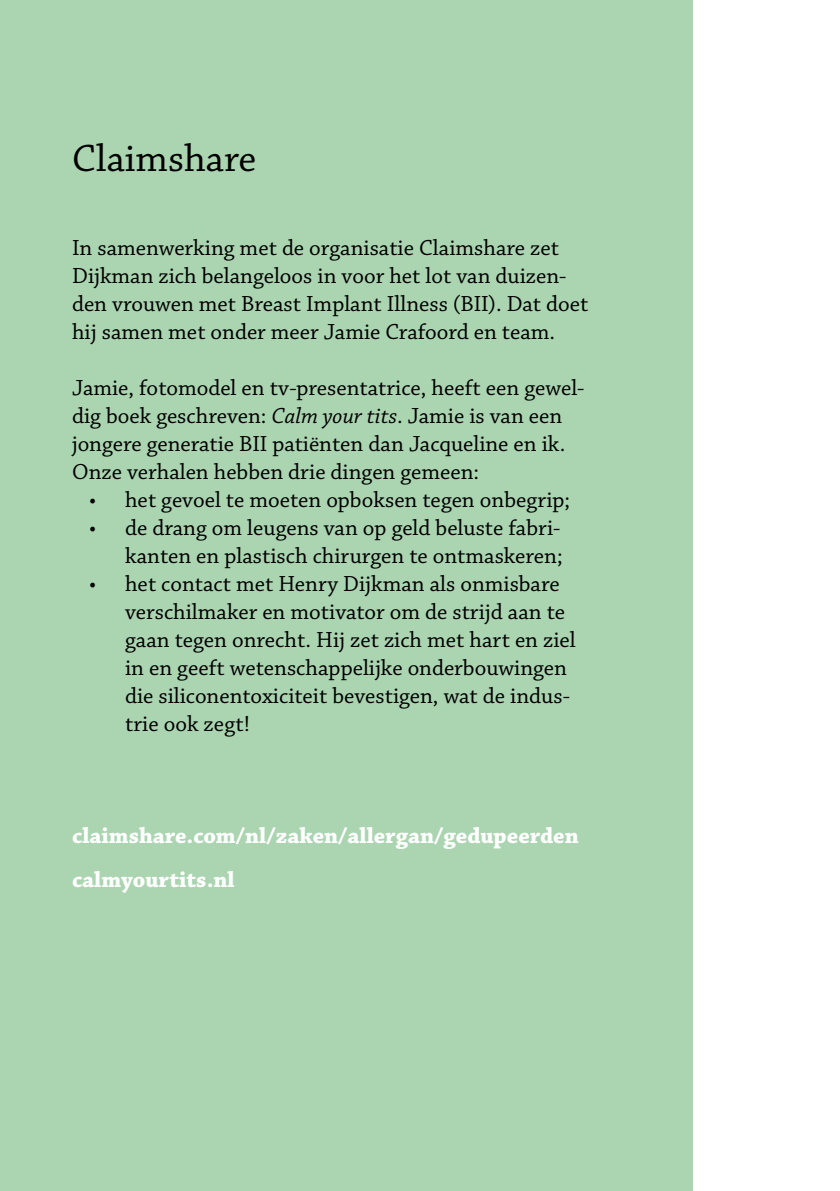
<style>
.page{position:relative;width:840px;height:1191px;background:#fff}
.page>*{position:absolute;margin:0;border:0;box-sizing:border-box;transform-origin:0 0}
.t1{font:40px "Chaparral Pro";color:#000}
.t2{font:23px/28px "Chaparral Pro";color:#000}
.t3{font:700 23px/44px "Chaparral Pro";color:#fff}
.s1{font-style:italic}
</style>
<div class="page">
<div style="left:0;top:0;width:692px;height:1191px;background:#abd4b1"></div>
<h1 class="t1" style="left:72px;top:136px;width:186px">Claimshare</h1>
<p class="t2" style="left:72px;top:235px;width:517px">In samenwerking met de organisatie Claimshare zet Dijkman zich belangeloos in voor het lot van duizen&shy;den vrouwen met Breast Implant Illness (BII). Dat doet hij samen met onder meer Jamie Crafoord en team.</p>
<p class="t2" style="left:72px;top:375px;width:513px">Jamie, fotomodel en tv-presentatrice, heeft een gewel&shy;dig boek geschreven: <span class="s1">Calm your tits</span>. Jamie is van een jongere generatie BII patiënten dan Jacqueline en ik.<br>Onze verhalen hebben drie dingen gemeen:</p>
<p class="t2" style="left:89px;top:487px;width:482px">• het gevoel te moeten opboksen tegen onbegrip;</p>
<p class="t2" style="left:89px;top:515px;width:475px;text-align:right">• de drang om leugens van op geld beluste fabri&shy;kanten en plastisch chirurgen te ontmaskeren;</p>
<p class="t2" style="left:125px;top:571px;width:451px;text-indent:-36px">• het contact met Henry Dijkman als onmisbare verschilmaker en motivator om de strijd aan te gaan tegen onrecht. Hij zet zich met hart en ziel in en geeft wetenschappelijke onderbouwingen die siliconentoxiciteit bevestigen, wat de indus&shy;trie ook zegt!</p>
<p class="t3" style="left:72px;top:814px;width:508px">claimshare.com/nl/zaken/allergan/gedupeerden calmyourtits.nl</p>
</div>
